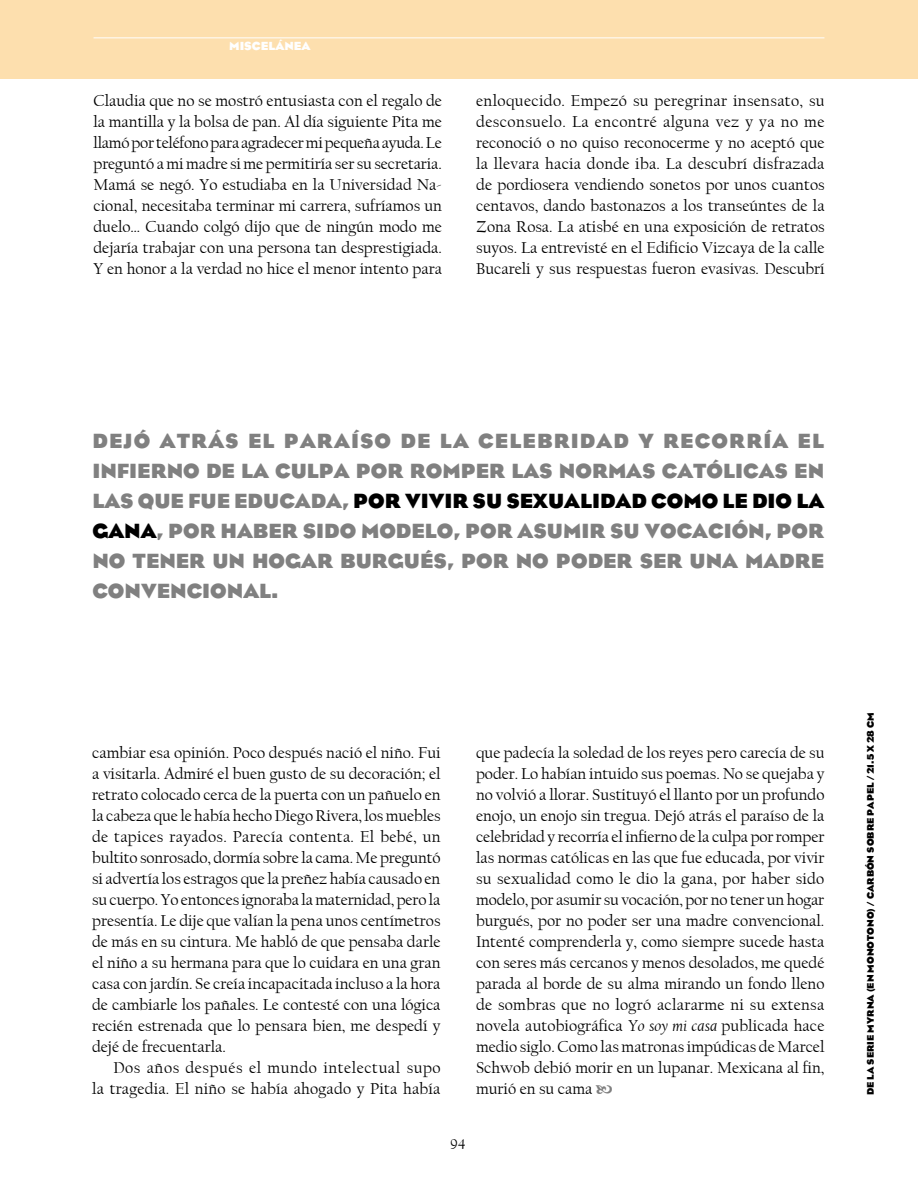
<style>
.page{position:relative;width:918px;height:1188px;background:#fff}
.page>*{position:absolute;margin:0;border:0;box-sizing:border-box;transform-origin:0 0}
.t1{font:700 21px "Eagle";color:#808080}
.t2{font:700 21px "Eagle";color:#000}
.t3{font:16.5px/21px "Californian FB";color:#000;text-align:justify}
.t4{font:15px "Californian FB";color:#000}
.t5{font:700 12px "Eagle";color:#fff}
.t6{font:700 9.75px "Eagle";color:#000}
.s1{color:#808080}
.s2{font-style:italic}
</style>
<div class="page">
<div style="left:0;top:0;width:918px;height:79px;background:#fddfae"></div>
<hr style="left:94px;top:37px;width:730px;height:1px;background:#fff">
<p class="t5" style="left:229px;top:39px;width:65px">MISCELÁNEA</p>
<p class="t3" style="left:94px;top:90px;width:350px">Claudia que no se mostró entusiasta con el regalo de la mantilla y la bolsa de pan. Al día siguiente Pita me llamó por teléfono para agradecer mi pequeña ayuda. Le preguntó a mi madre si me permitiría ser su secretaria.<br>Mamá se negó. Yo estudiaba en la Universidad Na&shy;cional, necesitaba terminar mi carrera, sufríamos un duelo… Cuando colgó dijo que de ningún modo me dejaría trabajar con una persona tan desprestigiada.<br>Y en honor a la verdad no hice el menor intento para</p>
<p class="t3" style="left:476px;top:90px;width:350px">enloquecido. Empezó su peregrinar insensato, su desconsuelo. La encontré alguna vez y ya no me reconoció o no quiso reconocerme y no aceptó que la llevara hacia donde iba. La descubrí disfrazada de pordiosera vendiendo sonetos por unos cuantos centavos, dando bastonazos a los transeúntes de la Zona Rosa. La atisbé en una exposición de retratos suyos. La entrevisté en el Edificio Vizcaya de la calle Bucareli y sus respuestas fueron evasivas. Descubrí</p>
<p class="t1" style="left:92px;top:429px;width:85px">DEJÓ ATR</p>
<p class="t1" style="left:208px;top:429px;width:93px">ÁSEL PARA</p>
<p class="t1" style="left:351px;top:429px;width:160px">ÍSO DE LA CELEBR</p>
<p class="t1" style="left:571px;top:429px;width:26px">IDAD</p>
<p class="t1" style="left:638px;top:429px;width:91px">Y RECORR</p>
<p class="t1" style="left:764px;top:429px;width:48px">ÍA EL</p>
<p class="t1" style="left:92px;top:459px;width:61px">INFIERNO</p>
<p class="t1" style="left:206px;top:459px;width:116px">DE LA CULPA</p>
<p class="t1" style="left:356px;top:459px;width:17px">POR</p>
<p class="t1" style="left:410px;top:459px;width:17px">ROMPER</p>
<p class="t1" style="left:511px;top:459px;width:15px">LAS</p>
<p class="t1" style="left:559px;top:459px;width:17px">NORMAS</p>
<p class="t1" style="left:662px;top:459px;width:148px">CATÓLICAS EN</p>
<p class="t1" style="left:92px;top:489px;width:15px">LAS</p>
<p class="t1" style="left:138px;top:489px;width:175px">QUE FUE EDUCADA</p>
<p class="t2" style="left:342px;top:489px;width:28px"><span class="s1">,</span> POR</p>
<p class="t2" style="left:405px;top:489px;width:211px">VIVIR SU SEXUALIDAD</p>
<p class="t2" style="left:651px;top:489px;width:34px">COMO</p>
<p class="t2" style="left:722px;top:489px;width:89px">LE DIOLA</p>
<p class="t2" style="left:92px;top:519px;width:34px">GANA</p>
<p class="t1" style="left:157px;top:519px;width:29px">, POR</p>
<p class="t1" style="left:221px;top:519px;width:33px">HABER</p>
<p class="t1" style="left:303px;top:519px;width:75px">SIDO MODELO</p>
<p class="t1" style="left:454px;top:519px;width:29px">, POR</p>
<p class="t1" style="left:518px;top:519px;width:276px">ASUMIR SU VOCACIÓN, POR</p>
<p class="t1" style="left:92px;top:549px;width:56px">NO TENER</p>
<p class="t1" style="left:212px;top:549px;width:266px">UN HOGAR BURGUÉS, POR</p>
<p class="t1" style="left:516px;top:549px;width:57px">NO PODER</p>
<p class="t1" style="left:640px;top:549px;width:16px">SER</p>
<p class="t1" style="left:690px;top:549px;width:72px">UNA MADRE</p>
<p class="t1" style="left:92px;top:579px;width:32px">CONVEN</p>
<p class="t1" style="left:187px;top:579px;width:40px">CIONAL</p>
<p class="t1" style="left:271px;top:579px;width:9px">.</p>
<p class="t3" style="left:92px;top:742px;width:350px">cambiar esa opinión. Poco después nació el niño. Fui a visitarla. Admiré el buen gusto de su decoración; el retrato colocado cerca de la puerta con un pañuelo en la cabeza que le había hecho Diego Rivera, los muebles de tapices rayados. Parecía contenta. El bebé, un bultito sonrosado, dormía sobre la cama. Me preguntó si advertía los estragos que la preñez había causado en su cuerpo. Yo entonces ignoraba la maternidad, pero la presentía. Le dije que valían la pena unos centímetros de más en su cintura. Me habló de que pensaba darle el niño a su hermana para que lo cuidara en una gran casa con jardín. Se creía incapacitada incluso a la hora de cambiarle los pañales. Le contesté con una lógica recién estrenada que lo pensara bien, me despedí y dejé de frecuentarla.</p>
<p class="t3" style="left:92px;top:1057px;width:350px;text-align:right">Dos años después el mundo intelectual supo<br>la tragedia. El niño se había ahogado y Pita había</p>
<p class="t3" style="left:476px;top:742px;width:350px">que padecía la soledad de los reyes pero carecía de su poder. Lo habían intuido sus poemas. No se quejaba y no volvió a llorar. Sustituyó el llanto por un profundo enojo, un enojo sin tregua. Dejó atrás el paraíso de la celebridad y recorría el infierno de la culpa por romper las normas católicas en las que fue educada, por vivir su sexualidad como le dio la gana, por haber sido modelo, por asumir su vocación, por no tener un hogar burgués, por no poder ser una madre convencional.<br>Intenté comprenderla y, como siempre sucede hasta con seres más cercanos y menos desolados, me quedé parada al borde de su alma mirando un fondo lleno de sombras que no logró aclararme ni su extensa novela autobiográfica <span class="s2">Yo soy mi casa</span> publicada hace medio siglo. Como las matronas impúdicas de Marcel Schwob debió morir en un lupanar. Mexicana al fin, murió en su cama</p>
<p class="t4" style="left:450px;top:1135px;width:17px">94</p>
<p class="t6" style="left:865px;top:1095px;width:384px;rotate:-90deg">DE LA SERIE MYRNA (EN MONOTONO) / CARBÓN SOBRE PAPEL / 21.5 X 28 CM</p>
</div>
